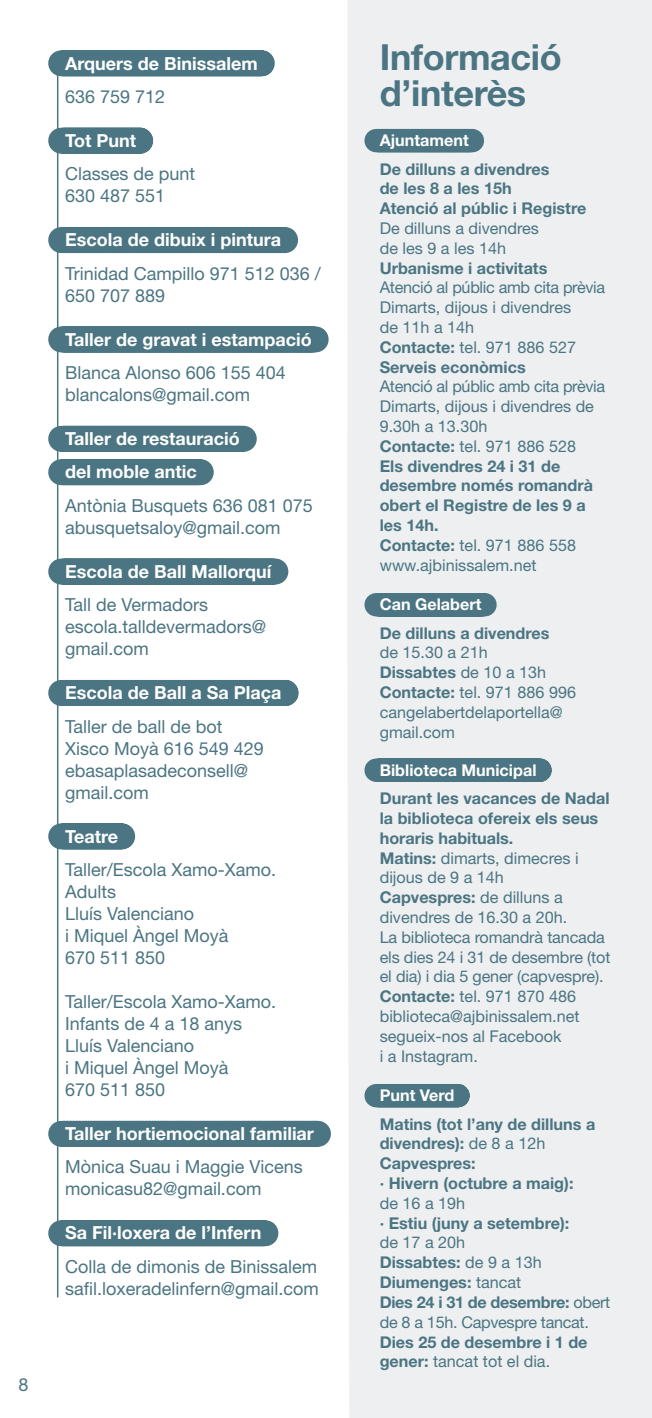
<style>
.page{position:relative;width:652px;height:1418px;background:#fff}
.page>*{position:absolute;margin:0;border:0;box-sizing:border-box;transform-origin:0 0}
.t1{font:700 36px/36px "Helvetica Neue LT Std";letter-spacing:-.01em;color:#4b7582}
.t2{font:18px/22px "Helvetica Neue LT Std";color:#4b7582}
.t3{font:700 18px/33.4px "Helvetica Neue LT Std";color:#fff}
.t4{font:16.2px/19.8px "Helvetica Neue LT Std";color:#4b7582}
.t5{font:700 16.2px/19.8px "Helvetica Neue LT Std";color:#4b7582}
.t6{font:16.2px/19.8px "Helvetica Neue LT Std";letter-spacing:-.02em;color:#4b7582}
.t7{font:700 16.2px "Helvetica Neue LT Std";color:#fff}
.s1{font-weight:700}
.s2{font-weight:400}
</style>
<div class="page">
<div style="left:61px;top:50px;width:201px;height:26px;background:#4b7582"></div>
<div style="left:61px;top:128px;width:79px;height:26px;background:#4b7582"></div>
<div style="left:61px;top:227px;width:224px;height:26px;background:#4b7582"></div>
<div style="left:61px;top:326px;width:255px;height:26px;background:#4b7582"></div>
<div style="left:61px;top:426px;width:183px;height:26px;background:#4b7582"></div>
<div style="left:61px;top:459px;width:140px;height:26px;background:#4b7582"></div>
<div style="left:61px;top:558px;width:214px;height:26px;background:#4b7582"></div>
<div style="left:61px;top:680px;width:224px;height:26px;background:#4b7582"></div>
<div style="left:61px;top:823px;width:61px;height:26px;background:#4b7582"></div>
<div style="left:61px;top:1120px;width:257px;height:26px;background:#4b7582"></div>
<div style="left:61px;top:1220px;width:204px;height:26px;background:#4b7582"></div>
<hr style="left:57px;top:55px;width:1px;height:1242px;background:#4b7582">
<div style="left:347px;top:0;width:305px;height:1417px;background:#edeff1"></div>
<div style="left:376px;top:129px;width:96px;height:23px;background:#4b7582"></div>
<div style="left:376px;top:593px;width:109px;height:23px;background:#4b7582"></div>
<div style="left:376px;top:758px;width:164px;height:24px;background:#4b7582"></div>
<div style="left:376px;top:1083px;width:82px;height:24px;background:#4b7582"></div>
<p class="t2" style="left:19px;top:1373px;width:12px">8</p>
<p class="t3" style="left:65px;top:46px;width:194px">Arquers de Binissalem</p>
<p class="t2" style="left:65px;top:85px;width:102px">636 759 712</p>
<p class="t3" style="left:65px;top:123px;width:73px">Tot Punt</p>
<p class="t2" style="left:65px;top:163px;width:132px">Classes de punt<br>630 487 551</p>
<p class="t3" style="left:65px;top:223px;width:217px">Escola de dibuix i pintura</p>
<p class="t2" style="left:65px;top:262px;width:257px">Trinidad Campillo 971 512 036 /<br>650 707 889</p>
<p class="t3" style="left:65px;top:322px;width:248px">Taller de gravat i estampació</p>
<p class="t2" style="left:65px;top:361px;width:222px">Blanca Alonso 606 155 404 blancalons@gmail.com</p>
<p class="t3" style="left:65px;top:421px;width:176px">Taller de restauració del moble antic</p>
<p class="t2" style="left:65px;top:494px;width:249px">Antònia Busquets 636 081 075 abusquetsaloy@gmail.com</p>
<p class="t3" style="left:65px;top:554px;width:208px">Escola de Ball Mallorquí</p>
<p class="t2" style="left:65px;top:593px;width:203px">Tall de Vermadors escola.talldevermadors@ gmail.com</p>
<p class="t3" style="left:65px;top:675px;width:218px">Escola de Ball a Sa Plaça</p>
<p class="t2" style="left:65px;top:715px;width:200px">Taller de ball de bot<br>Xisco Moyà 616 549 429 ebasaplasadeconsell@ gmail.com</p>
<p class="t3" style="left:65px;top:819px;width:55px">Teatre</p>
<p class="t2" style="left:65px;top:858px;width:213px">Taller/Escola Xamo-Xamo.<br>Adults<br>Lluís Valenciano<br>i Miquel Àngel Moyà<br>670 511 850</p>
<p class="t2" style="left:65px;top:990px;width:213px">Taller/Escola Xamo-Xamo.<br>Infants de 4 a 18 anys<br>Lluís Valenciano<br>i Miquel Àngel Moyà<br>670 511 850</p>
<p class="t3" style="left:65px;top:1116px;width:250px">Taller hortiemocional familiar</p>
<p class="t2" style="left:65px;top:1155px;width:239px">Mònica Suau i Maggie Vicens monicasu82@gmail.com</p>
<p class="t3" style="left:65px;top:1215px;width:198px">Sa Fil·loxera de l’Infern</p>
<p class="t2" style="left:65px;top:1254px;width:255px">Colla de dimonis de Binissalem safil.loxeradelinfern@gmail.com</p>
<h1 class="t1" style="left:380px;top:38px;width:183px">Informació d’interès</h1>
<p class="t7" style="left:380px;top:130px;width:91px">Ajuntament</p>
<p class="t5" style="left:380px;top:158px;width:208px">De dilluns a divendres<br>de les 8 a les 15h<br>Atenció al públic i Registre</p>
<p class="t4" style="left:380px;top:218px;width:161px">De dilluns a divendres de les 9 a les 14h</p>
<p class="t5" style="left:380px;top:257px;width:169px">Urbanisme i activitats</p>
<p class="t4" style="left:380px;top:277px;width:227px">Atenció al públic amb cita prèvia<br>Dimarts, dijous i divendres<br>de 11h a 14h<br><span class="s1">Contacte:</span> tel. 971 886 527<br><span class="s1">Serveis econòmics</span></p>
<p class="t4" style="left:380px;top:376px;width:227px">Atenció al públic amb cita prèvia<br>Dimarts, dijous i divendres de<br>9.30h a 13.30h<br><span class="s1">Contacte:</span> tel. 971 886 528<br><span class="s1">Els divendres 24 i 31 de desembre només romandrà obert el Registre de les 9 a les 14h.<br>Contacte:</span> tel. 971 886 558 www.ajbinissalem.net</p>
<p class="t7" style="left:380px;top:594px;width:103px">Can Gelabert</p>
<p class="t5" style="left:380px;top:622px;width:171px">De dilluns a divendres</p>
<p class="t4" style="left:380px;top:642px;width:198px">de 15.30 a 21h<br><span class="s1">Dissabtes</span> de 10 a 13h<br><span class="s1">Contacte:</span> tel. 971 886 996 cangelabertdelaportella@ gmail.com</p>
<p class="t7" style="left:380px;top:760px;width:158px">Biblioteca Municipal</p>
<p class="t4" style="left:380px;top:788px;width:232px"><span class="s1">Durant les vacances de Nadal la biblioteca ofereix els seus horaris habituals.<br>Matins:</span> dimarts, dimecres i dijous de 9 a 14h<br><span class="s1">Capvespres:</span> de dilluns a divendres de 16.30 a 20h.<br>La biblioteca romandrà tancada els dies 24 i 31 de desembre (tot el dia) i dia 5 gener (capvespre).<br><span class="s1">Contacte:</span> tel. 971 870 486 biblioteca@ajbinissalem.net segueix-nos al Facebook<br>i a Instagram.</p>
<p class="t7" style="left:380px;top:1085px;width:76px">Punt Verd</p>
<p class="t5" style="left:380px;top:1113px;width:217px">Matins (tot l’any de dilluns a divendres): <span class="s2">de 8 a 12h<br></span>Capvespres:<br>· Hivern (octubre a maig):</p>
<p class="t4" style="left:380px;top:1192px;width:87px">de 16 a 19h</p>
<p class="t5" style="left:380px;top:1212px;width:191px">· Estiu (juny a setembre):</p>
<p class="t6" style="left:380px;top:1232px;width:232px">de 17 a 20h<br><span class="s1">Dissabtes:</span> de 9 a 13h<br><span class="s1">Diumenges:</span> tancat<br><span class="s1">Dies 24 i 31 de desembre:</span> obert de 8 a 15h. Capvespre tancat.</p>
<p class="t5" style="left:380px;top:1331px;width:209px">Dies 25 de desembre i 1 de gener: <span class="s2">tancat tot el dia.</span></p>
</div>
